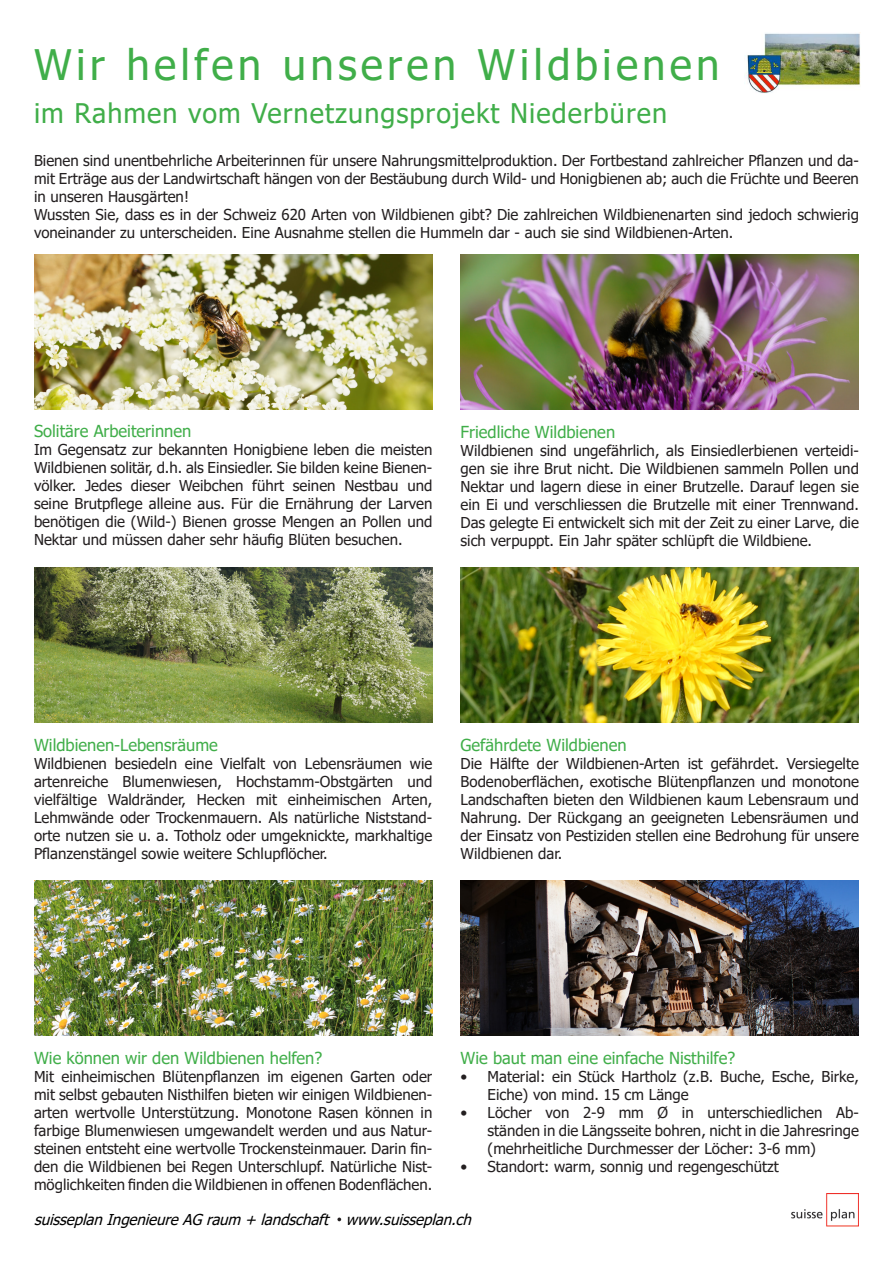
<style>
.page{position:relative;width:893px;height:1263px;background:#fff}
.page>*{position:absolute;margin:0;border:0;box-sizing:border-box;transform-origin:0 0}
.t1{font:42px "Tahoma";letter-spacing:.1em;color:#40ae49}
.t2{font:27px "Tahoma";letter-spacing:.04em;color:#40ae49}
.t3{font:16.5px "Tahoma";color:#40ae49}
.t4{font:15px/18px "Tahoma";color:#231f20;text-align:justify}
.t5{font:italic 15px "Tahoma";color:#000}
</style>
<div class="page">
<img style="left:791px;top:1194px;width:67px;height:33px">
<img style="left:34px;top:255px;width:398px;height:155px">
<img style="left:461px;top:255px;width:398px;height:155px">
<img style="left:34px;top:568px;width:398px;height:155px">
<img style="left:461px;top:568px;width:398px;height:155px">
<img style="left:34px;top:881px;width:398px;height:155px">
<img style="left:461px;top:881px;width:398px;height:155px">
<img style="left:744px;top:32px;width:116px;height:62px">
<svg style="left:337px;top:1217px;width:4px;height:4px"></svg>
<h1 class="t1" style="left:34px;top:48px;width:687px">Wir helfen unseren Wildbienen</h1>
<h2 class="t2" style="left:34px;top:103px;width:635px">im Rahmen vom Vernetzungsprojekt Niederbüren</h2>
<p class="t4" style="left:34px;top:152px;width:826px;text-align:left">Bienen sind unentbehrliche Arbeiterinnen für unsere Nahrungsmittelproduktion. Der Fortbestand zahlreicher Pflanzen und da&shy;mit Erträge aus der Landwirtschaft hängen von der Bestäubung durch Wild- und Honigbienen ab; auch die Früchte und Beeren in unseren Hausgärten!<br>Wussten Sie, dass es in der Schweiz 620 Arten von Wildbienen gibt? Die zahlreichen Wildbienenarten sind jedoch schwierig voneinander zu unterscheiden. Eine Ausnahme stellen die Hummeln dar - auch sie sind Wildbienen-Arten.</p>
<p class="t3" style="left:34px;top:424px;width:159px">Solitäre Arbeiterinnen</p>
<p class="t4" style="left:34px;top:441px;width:400px">Im Gegensatz zur bekannten Honigbiene leben die meisten Wildbienen solitär, d.h. als Einsiedler. Sie bilden keine Bienen&shy;völker. Jedes dieser Weibchen führt seinen Nestbau und seine Brutpflege alleine aus. Für die Ernährung der Larven benötigen die (Wild-) Bienen grosse Mengen an Pollen und Nektar und müssen daher sehr häufig Blüten besuchen.</p>
<p class="t3" style="left:461px;top:426px;width:156px">Friedliche Wildbienen</p>
<p class="t4" style="left:461px;top:443px;width:400px">Wildbienen sind ungefährlich, als Einsiedlerbienen verteidi&shy;gen sie ihre Brut nicht. Die Wildbienen sammeln Pollen und Nektar und lagern diese in einer Brutzelle. Darauf legen sie ein Ei und verschliessen die Brutzelle mit einer Trennwand.<br>Das gelegte Ei entwickelt sich mit der Zeit zu einer Larve, die sich verpuppt. Ein Jahr später schlüpft die Wildbiene.</p>
<p class="t3" style="left:34px;top:739px;width:185px">Wildbienen-Lebensräume</p>
<p class="t4" style="left:34px;top:756px;width:400px">Wildbienen besiedeln eine Vielfalt von Lebensräumen wie artenreiche Blumenwiesen, Hochstamm-Obstgärten und vielfältige Waldränder, Hecken mit einheimischen Arten, Lehmwände oder Trockenmauern. Als natürliche Niststand&shy;orte nutzen sie u. a. Totholz oder umgeknickte, markhaltige Pflanzenstängel sowie weitere Schlupflöcher.</p>
<p class="t3" style="left:461px;top:739px;width:168px">Gefährdete Wildbienen</p>
<p class="t4" style="left:461px;top:756px;width:400px">Die Hälfte der Wildbienen-Arten ist gefährdet. Versiegelte Bodenoberflächen, exotische Blütenpflanzen und monotone Landschaften bieten den Wildbienen kaum Lebensraum und Nahrung. Der Rückgang an geeigneten Lebensräumen und der Einsatz von Pestiziden stellen eine Bedrohung für unsere Wildbienen dar.</p>
<p class="t3" style="left:34px;top:1052px;width:290px">Wie können wir den Wildbienen helfen?</p>
<p class="t4" style="left:34px;top:1069px;width:400px">Mit einheimischen Blütenpflanzen im eigenen Garten oder mit selbst gebauten Nisthilfen bieten wir einigen Wildbienen&shy;arten wertvolle Unterstützung. Monotone Rasen können in farbige Blumenwiesen umgewandelt werden und aus Natur&shy;steinen entsteht eine wertvolle Trockensteinmauer. Darin fin&shy;den die Wildbienen bei Regen Unterschlupf. Natürliche Nist&shy;möglichkeiten finden die Wildbienen in offenen Bodenflächen.</p>
<p class="t3" style="left:461px;top:1052px;width:276px">Wie baut man eine einfache Nisthilfe?</p>
<p class="t4" style="left:488px;top:1069px;width:373px;text-indent:-27px">• Material: ein Stück Hartholz (z.B. Buche, Esche, Birke,<br>Eiche) von mind. 15 cm Länge</p>
<p class="t4" style="left:488px;top:1105px;width:373px;text-indent:-27px">• Löcher von 2-9 mm Ø in unterschiedlichen Ab&shy;ständen in die Längsseite bohren, nicht in die Jahresringe (mehrheitliche Durchmesser der Löcher: 3-6 mm)</p>
<p class="t4" style="left:461px;top:1159px;width:320px">• Standort: warm, sonnig und regengeschützt</p>
<p class="t5" style="left:34px;top:1213px;width:442px">suisseplan Ingenieure AG raum + landschaft www.suisseplan.ch</p>
</div>
